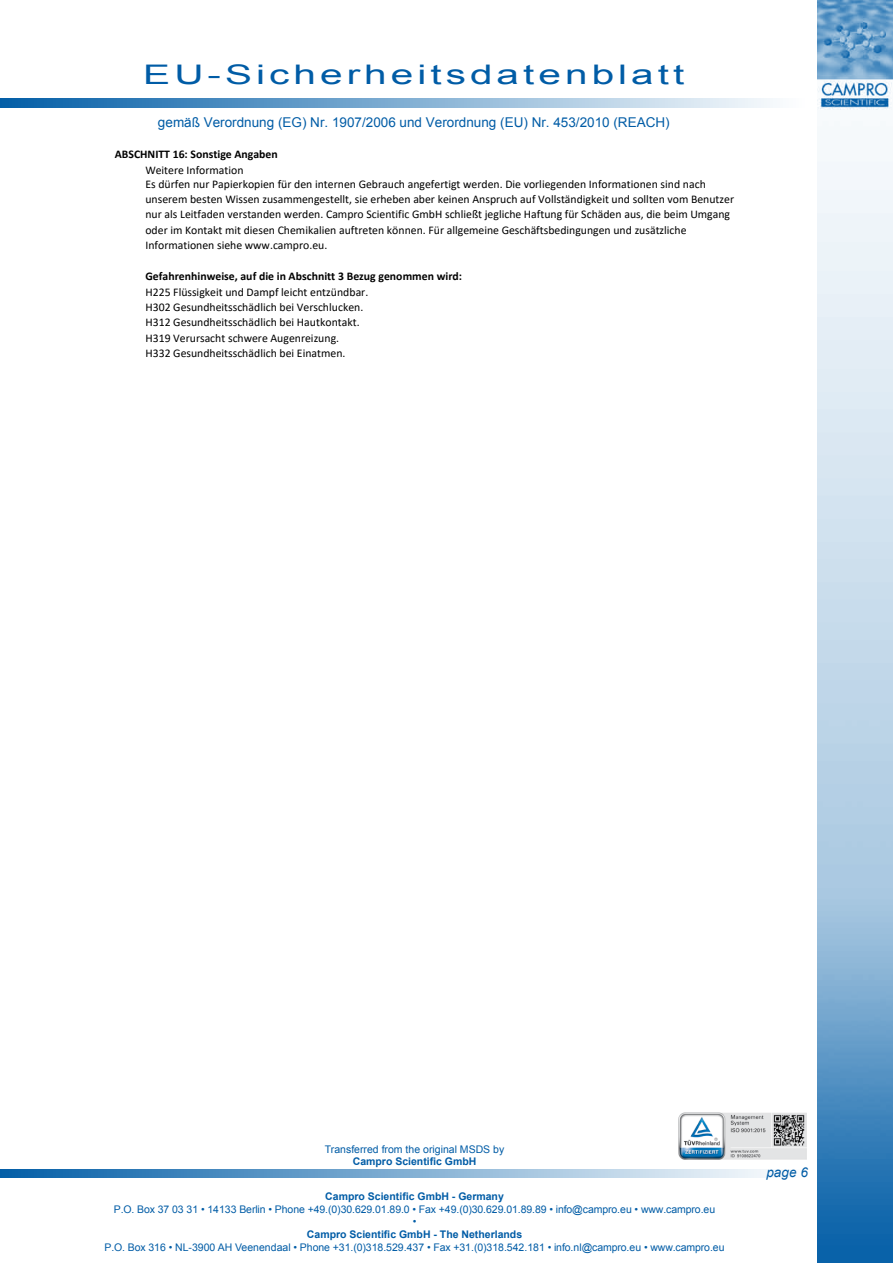
<style>
.page{position:relative;width:893px;height:1263px;background:#fff}
.page>*{position:absolute;margin:0;border:0;box-sizing:border-box;transform-origin:0 0}
.t1{font:27px "Arial";letter-spacing:.1em;color:#005ca6;scale:1.5 1}
.t2{font:13.5px "Arial";color:#005ca6}
.t3{font:italic 13.5px "Arial";color:#005ca6}
.t4{font:11.7px/15.5px "Calibri";color:#000}
.t5{font:700 11.7px "Calibri";color:#000}
.t6{font:10.5px/12.6px "Arial";letter-spacing:-.01em;color:#005ca6;text-align:center}
.t7{font:700 10.5px "Arial";color:#005ca6}
</style>
<div class="page">
<svg style="left:0;top:1169px;width:773px;height:9px;background:#7babd1"></svg>
<img style="left:817px;top:0;width:76px;height:1263px">
<img style="left:678px;top:1112px;width:128px;height:48px">
<svg style="left:0;top:99px;width:773px;height:8px;background:#7babd1"></svg>
<h1 class="t1" style="left:143px;top:57px;width:362px">EU-Sicherheitsdatenblatt</h1>
<p class="t2" style="left:158px;top:113px;width:513px">gemäß Verordnung (EG) Nr. 1907/2006 und Verordnung (EU) Nr. 453/2010 (REACH)</p>
<p class="t5" style="left:115px;top:146px;width:164px">ABSCHNITT 16: Sonstige Angaben</p>
<p class="t4" style="left:145px;top:162px;width:100px">Weitere Information</p>
<p class="t4" style="left:145px;top:176px;width:590px">Es dürfen nur Papierkopien für den internen Gebrauch angefertigt werden. Die vorliegenden Informationen sind nach unserem besten Wissen zusammengestellt, sie erheben aber keinen Anspruch auf Vollständigkeit und sollten vom Benutzer nur als Leitfaden verstanden werden. Campro Scientific GmbH schließt jegliche Haftung für Schäden aus, die beim Umgang oder im Kontakt mit diesen Chemikalien auftreten können. Für allgemeine Geschäftsbedingungen und zusätzliche Informationen siehe www.campro.eu.</p>
<p class="t4" style="left:145px;top:284px;width:224px">H225 Flüssigkeit und Dampf leicht entzündbar.<br>H302 Gesundheitsschädlich bei Verschlucken.<br>H312 Gesundheitsschädlich bei Hautkontakt.<br>H319 Verursacht schwere Augenreizung.<br>H332 Gesundheitsschädlich bei Einatmen.</p>
<p class="t5" style="left:145px;top:268px;width:318px">Gefahrenhinweise, auf die in Abschnitt 3 Bezug genommen wird:</p>
<p class="t6" style="left:325px;top:1143px;width:181px">Transferred from the original MSDS by</p>
<p class="t7" style="left:353px;top:1155px;width:125px">Campro Scientific GmbH</p>
<p class="t7" style="left:325px;top:1189px;width:180px">Campro Scientific GmbH - Germany</p>
<p class="t6" style="left:114px;top:1203px;width:603px">P.O. Box 37 03 31 • 14133 Berlin • Phone +49.(0)30.629.01.89.0 • Fax +49.(0)30.629.01.89.89 • info@campro.eu • www.campro.eu •</p>
<p class="t7" style="left:307px;top:1227px;width:217px">Campro Scientific GmbH - The Netherlands</p>
<p class="t6" style="left:104px;top:1241px;width:622px">P.O. Box 316 • NL-3900 AH Veenendaal • Phone +31.(0)318.529.437 • Fax +31.(0)318.542.181 • info.nl@campro.eu • www.campro.eu</p>
<p class="t3" style="left:766px;top:1164px;width:43px">page 6</p>
</div>
